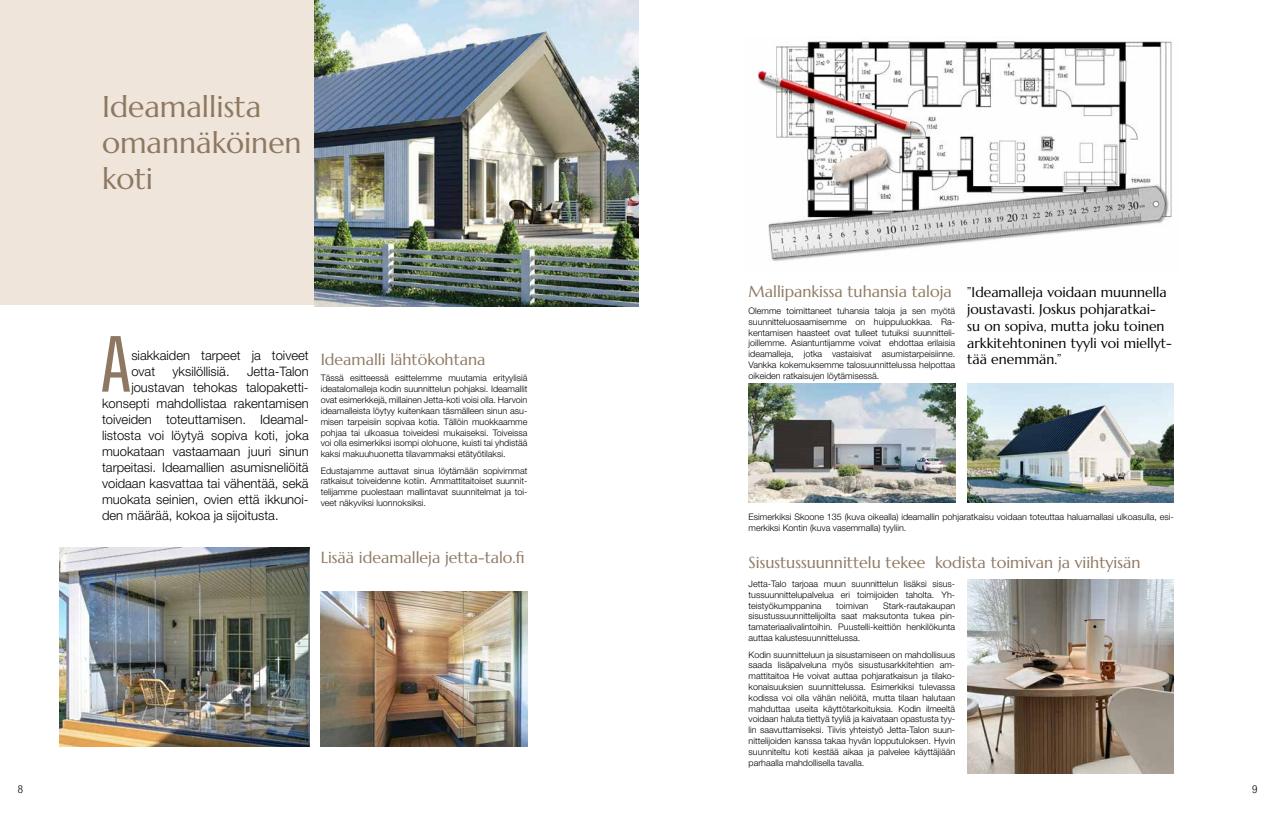
<style>
.page{position:relative;width:1276px;height:823px;background:#fff}
.page>*{position:absolute;margin:0;border:0;box-sizing:border-box;transform-origin:0 0}
.t1{font:300 89.2px "Teko";color:#8e7861}
.t2{font:30px/36px "Marcellus";color:#8e7861}
.t3{font:16px "Marcellus";color:#8e7861}
.t4{font:14px/16.8px "Marcellus";color:#000}
.t5{font:300 13px/16px "Helvetica Neue";color:#000}
.t6{font:300 condensed 11px "Helvetica Neue";color:#000}
.t7{font:300 9px/10.8px "Helvetica Neue";color:#000;text-align:justify}
</style>
<div class="page">
<img style="left:60px;top:547px;width:250px;height:199px">
<div style="left:0;top:0;width:315px;height:304px;background:#efe5da"></div>
<img style="left:315px;top:0;width:323px;height:306px">
<img style="left:757px;top:41px;width:415px;height:220px">
<img style="left:748px;top:383px;width:207px;height:119px">
<img style="left:967px;top:383px;width:207px;height:119px">
<img style="left:321px;top:591px;width:206px;height:155px">
<img style="left:967px;top:579px;width:207px;height:194px">
<h2 class="t2" style="left:102px;top:91px;width:201px">Ideamallista omannäköinen koti</h2>
<h1 class="t1" style="left:101px;top:308px;width:32px">A</h1>
<h3 class="t5" style="left:131px;top:348px;width:179px">siakkaiden tarpeet ja toiveet ovat</h3>
<h3 class="t5" style="left:173px;top:364px;width:59px">yksilöllisiä.</h3>
<h3 class="t5" style="left:247px;top:364px;width:63px">Jetta-Talon</h3>
<h3 class="t5" style="left:131px;top:380px;width:179px">joustavan tehokas talopaketti-</h3>
<h3 class="t5" style="left:102px;top:396px;width:208px">konsepti mahdollistaa rakentamisen</h3>
<h3 class="t5" style="left:102px;top:412px;width:208px">toiveiden toteuttamisen. Ideamal-</h3>
<h3 class="t5" style="left:102px;top:428px;width:208px">listosta voi löytyä sopiva koti, joka</h3>
<h3 class="t5" style="left:102px;top:444px;width:208px">muokataan vastaamaan juuri sinun</h3>
<h3 class="t5" style="left:102px;top:460px;width:208px">tarpeitasi. Ideamallien asumisneliöitä</h3>
<h3 class="t5" style="left:102px;top:476px;width:208px">voidaan kasvattaa tai vähentää, sekä</h3>
<h3 class="t5" style="left:102px;top:492px;width:208px">muokata seinien, ovien että ikkunoi-</h3>
<h3 class="t5" style="left:102px;top:508px;width:178px">den määrää, kokoa ja sijoitusta.</h3>
<h3 class="t3" style="left:321px;top:352px;width:166px">Ideamalli lähtökohtana</h3>
<p class="t7" style="left:321px;top:373px;width:208px">Tässä esitteessä esittelemme muutamia erityylisiä ideatalomalleja kodin suunnittelun pohjaksi. Ideamallit ovat esimerkkejä, millainen Jetta-koti voisi olla. Harvoin ideamalleista löytyy kuitenkaan täsmälleen sinun asu&shy;misen tarpeisiin sopivaa kotia. Tällöin muokkaamme pohjaa tai ulkoasua toiveidesi mukaiseksi. Toiveissa voi olla esimerkiksi isompi olohuone, kuisti tai yhdistää kaksi makuuhuonetta tilavammaksi etätyötilaksi.</p>
<p class="t7" style="left:321px;top:465px;width:208px">Edustajamme auttavat sinua löytämään sopivimmat ratkaisut toiveidenne kotiin. Ammattitaitoiset suunnit&shy;telijamme puolestaan mallintavat suunnitelmat ja toi&shy;veet näkyviksi luonnoksiksi.</p>
<h3 class="t3" style="left:321px;top:546px;width:205px">Lisää ideamalleja jetta-talo.fi</h3>
<h3 class="t3" style="left:748px;top:284px;width:205px">Mallipankissa tuhansia taloja</h3>
<p class="t7" style="left:748px;top:306px;width:208px">Olemme toimittaneet tuhansia taloja ja sen myötä suunnitteluosaamisemme on huippuluokkaa. Ra&shy;kentamisen haasteet ovat tulleet tutuiksi suunnitteli&shy;joillemme. Asiantuntijamme voivat ehdottaa erilaisia ideamalleja, jotka vastaisivat asumistarpeisiinne.<br>Vankka kokemuksemme talosuunnittelussa helpottaa oikeiden ratkaisujen löytämisessä.</p>
<h3 class="t4" style="left:967px;top:285px;width:206px">”Ideamalleja voidaan muunnella joustavasti. Joskus pohjaratkai&shy;su on sopiva, mutta joku toinen arkkitehtoninen tyyli voi miellyt&shy;tää enemmän.”</h3>
<p class="t7" style="left:748px;top:512px;width:427px">Esimerkiksi Skoone 135 (kuva oikealla) ideamallin pohjaratkaisu voidaan toteuttaa haluamallasi ulkoasulla, esi&shy;merkiksi Kontin (kuva vasemmalla) tyyliin.</p>
<h3 class="t3" style="left:748px;top:554px;width:393px">Sisustussuunnittelu tekee kodista toimivan ja viihtyisän</h3>
<p class="t7" style="left:748px;top:579px;width:208px">Jetta-Talo tarjoaa muun suunnittelun lisäksi sisus&shy;tussuunnittelupalvelua eri toimijoiden taholta. Yh&shy;teistyökumppanina</p>
<p class="t7" style="left:748px;top:600px;width:208px;text-indent:135px">Stark-rautakaupan sisustussuunnittelijoilta saat maksutonta tukea pin&shy;tamateriaalivalintoihin. Puustelli-keittiön henkilökunta auttaa kalustesuunnittelussa.</p>
<p class="t7" style="left:748px;top:649px;width:208px">Kodin suunnitteluun ja sisustamiseen on mahdollisuus saada lisäpalveluna myös sisustusarkkitehtien am&shy;mattitaitoa He voivat auttaa pohjaratkaisun ja tilako&shy;konaisuuksien suunnittelussa. Esimerkiksi tulevassa kodissa voi olla vähän neliöitä, mutta tilaan halutaan mahduttaa useita käyttötarkoituksia. Kodin ilmeeltä voidaan haluta tiettyä tyyliä ja kaivataan opastusta tyy&shy;lin saavuttamiseksi. Tiivis yhteistyö Jetta-Talon suun&shy;nittelijoiden kanssa takaa hyvän lopputuloksen. Hyvin suunniteltu koti kestää aikaa ja palvelee käyttäjiään parhaalla mahdollisella tavalla.</p>
<p class="t7" style="left:836px;top:600px;width:34px">toimivan</p>
<p class="t6" style="left:18px;top:781px;width:7px">8</p>
<p class="t6" style="left:1252px;top:781px;width:7px">9</p>
</div>
